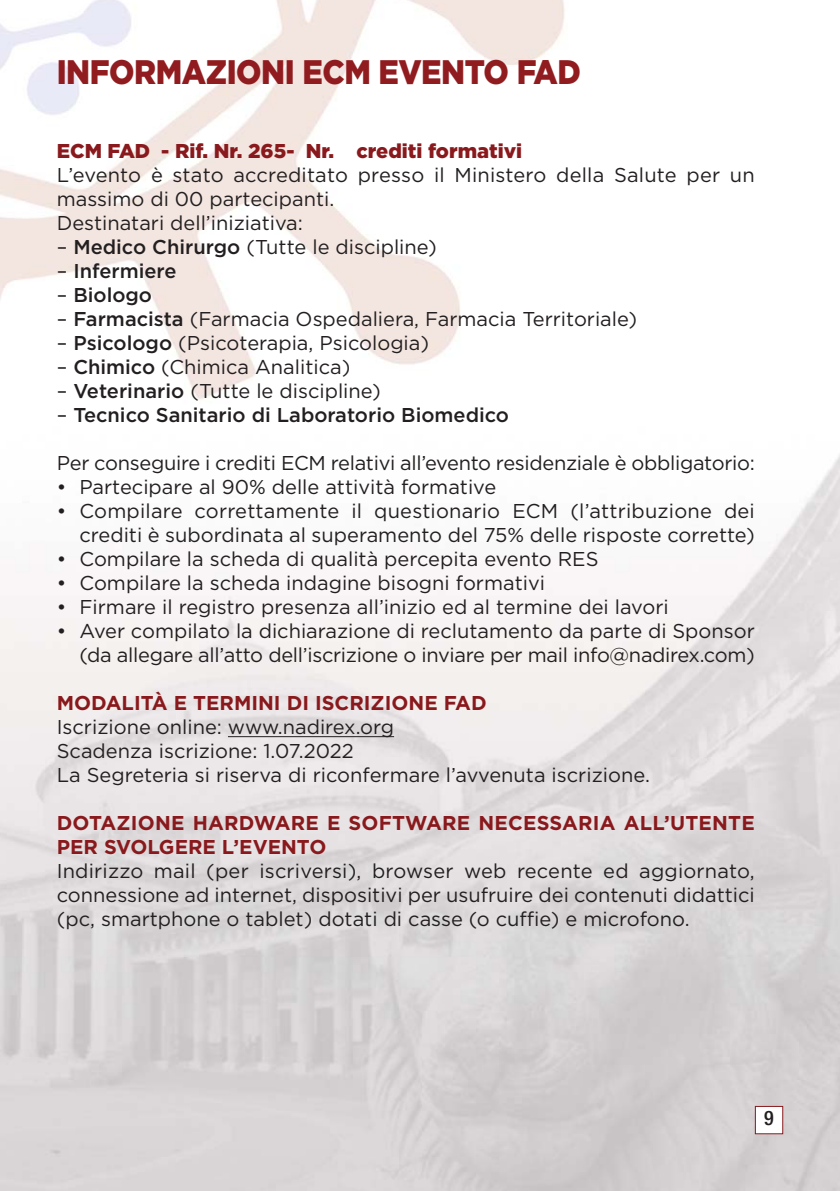
<style>
.page{position:relative;width:840px;height:1191px;background:#fff}
.page>*{position:absolute;margin:0;border:0;box-sizing:border-box;transform-origin:0 0}
.t1{font:900 34px "Gotham";letter-spacing:-.015em;color:#911c1f;scale:.9 1}
.t2{font:20px/24px "Gotham";color:#231f20}
.t3{font:700 20px/24px "Gotham";color:#89191c}
.t4{font:500 20px "Gotham";color:#231f20}
.t5{font:900 20px "Gotham";color:#89191c}
.t6{font:500 condensed 20px "Helvetica Neue";color:#231f20}
.s1{font-weight:500}
.s2{font-weight:400}
</style>
<div class="page">
<img style="left:0;top:0;width:839px;height:1191px">
<div style="left:755px;top:1107px;width:26px;height:26px;background:#fff"></div>
<div style="left:754px;top:1106px;width:28px;height:28px;border:1px solid #89191c"></div>
<hr style="left:228px;top:736px;width:166px;height:1px;background:#231f20">
<h1 class="t1" style="left:57px;top:59px;width:583px">INFORMAZIONI ECM EVENTO FAD</h1>
<p class="t5" style="left:57px;top:143px;width:466px">ECM FAD - Rif. Nr. 265- Nr. crediti formativi</p>
<p class="t2" style="left:57px;top:164px;width:699px">L’evento è stato accreditato presso il Ministero della Salute per un massimo di 00 partecipanti.<br>Destinatari dell’iniziativa:</p>
<p class="t2" style="left:57px;top:236px;width:381px">– <span class="s1">Medico Chirurgo</span> (Tutte le discipline)</p>
<p class="t4" style="left:57px;top:263px;width:121px"><span class="s2">–</span> Infermiere</p>
<p class="t4" style="left:57px;top:287px;width:97px"><span class="s2">–</span> Biologo</p>
<p class="t2" style="left:57px;top:308px;width:581px">– <span class="s1">Farmacista</span> (Farmacia Ospedaliera, Farmacia Territoriale)</p>
<p class="t2" style="left:57px;top:332px;width:374px">– <span class="s1">Psicologo</span> (Psicoterapia, Psicologia)</p>
<p class="t2" style="left:57px;top:356px;width:295px">– <span class="s1">Chimico</span> (Chimica Analitica)</p>
<p class="t2" style="left:57px;top:380px;width:325px">– <span class="s1">Veterinario</span> (Tutte le discipline)</p>
<p class="t4" style="left:57px;top:407px;width:453px"><span class="s2">–</span> Tecnico Sanitario di Laboratorio Biomedico</p>
<p class="t2" style="left:57px;top:452px;width:699px">Per conseguire i crediti ECM relativi all’evento residenziale è obbligatorio:</p>
<p class="t2" style="left:57px;top:476px;width:441px">• Partecipare al 90% delle attività formative</p>
<p class="t2" style="left:57px;top:500px;width:699px;text-align:right">• Compilare correttamente il questionario ECM (l’attribuzione dei crediti è subordinata al superamento del 75% delle risposte corrette)</p>
<p class="t2" style="left:57px;top:548px;width:543px">• Compilare la scheda di qualità percepita evento RES</p>
<p class="t2" style="left:57px;top:572px;width:489px">• Compilare la scheda indagine bisogni formativi</p>
<p class="t2" style="left:57px;top:596px;width:613px">• Firmare il registro presenza all’inizio ed al termine dei lavori</p>
<p class="t2" style="left:57px;top:620px;width:699px;text-align:right">• Aver compilato la dichiarazione di reclutamento da parte di Sponsor (da allegare all’atto dell’iscrizione o inviare per mail info@nadirex.com)</p>
<p class="t3" style="left:57px;top:692px;width:431px">MODALITÀ E TERMINI DI ISCRIZIONE FAD</p>
<p class="t2" style="left:57px;top:716px;width:594px">Iscrizione online: www.nadirex.org<br>Scadenza iscrizione: 1.07.2022<br>La Segreteria si riserva di riconfermare l’avvenuta iscrizione.</p>
<p class="t3" style="left:57px;top:812px;width:699px">DOTAZIONE HARDWARE E SOFTWARE NECESSARIA ALL’UTENTE<br>PER SVOLGERE L’EVENTO</p>
<p class="t2" style="left:57px;top:860px;width:699px;text-align:justify">Indirizzo mail (per iscriversi), browser web recente ed aggiornato, connessione ad internet, dispositivi per usufruire dei contenuti didattici (pc, smartphone o tablet) dotati di casse (o cuffie) e microfono.</p>
<p class="t6" style="left:763px;top:1111px;width:11px">9</p>
</div>
